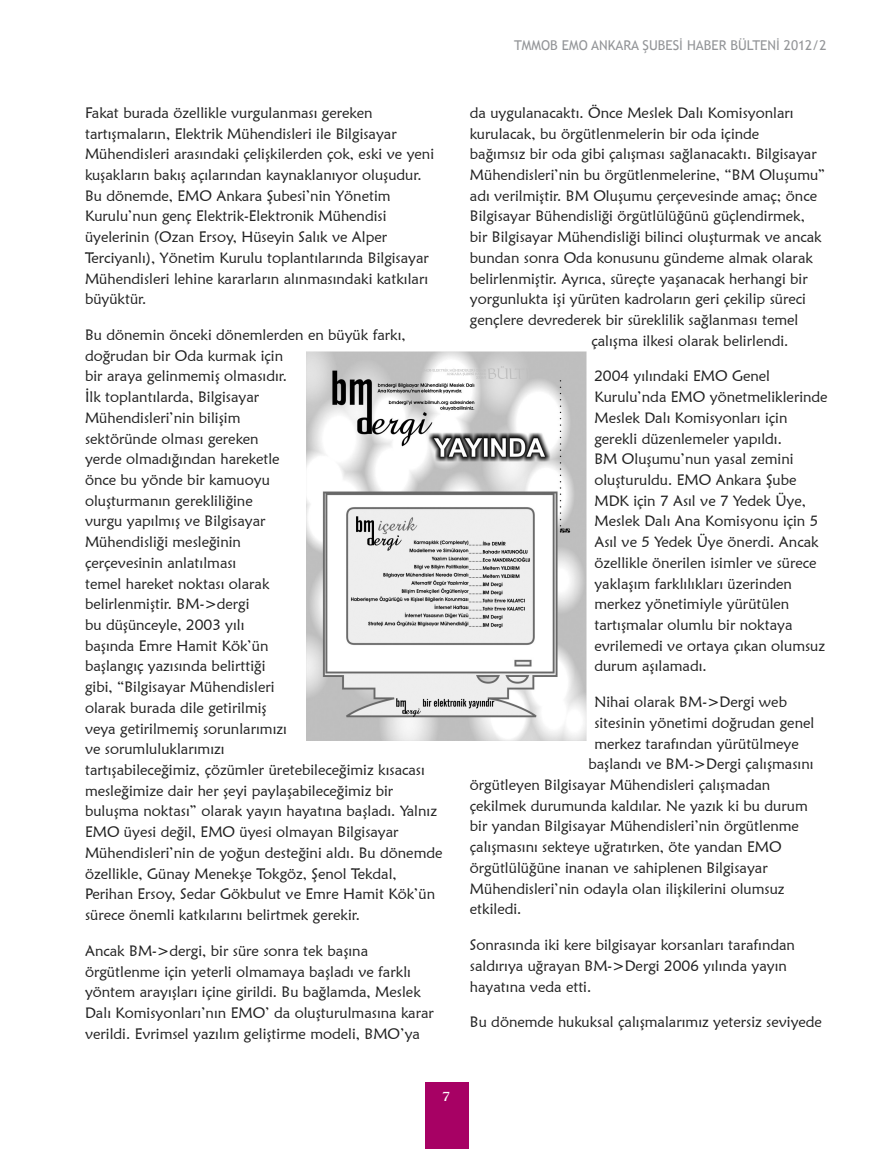
<style>
.page{position:relative;width:893px;height:1149px;background:#fff}
.page>*{position:absolute;margin:0;border:0;box-sizing:border-box;transform-origin:0 0}
.t1{font:15px/20.7px "Maiandra GD";color:#222}
.t2{font:13.5px "Trebuchet MS";color:#939598}
.t3{font:500 13.5px "Brahms";color:#fff}
</style>
<div class="page">
<div style="left:425px;top:1082px;width:43px;height:66px;background:#a70164"></div>
<img style="left:306px;top:351px;width:281px;height:389px">
<p class="t2" style="left:514px;top:37px;width:314px">TMMOB EMO ANKARA ŞUBESİ HABER BÜLTENİ 2012/2</p>
<p class="t1" style="left:85px;top:102px;width:351px">Fakat burada özellikle vurgulanması gereken tartışmaların, Elektrik Mühendisleri ile Bilgisayar Mühendisleri arasındaki çelişkilerden çok, eski ve yeni kuşakların bakış açılarından kaynaklanıyor oluşudur.<br>Bu dönemde, EMO Ankara Şubesi’nin Yönetim Kurulu’nun genç Elektrik-Elektronik Mühendisi üyelerinin (Ozan Ersoy, Hüseyin Salık ve Alper Terciyanlı), Yönetim Kurulu toplantılarında Bilgisayar Mühendisleri lehine kararların alınmasındaki katkıları büyüktür.</p>
<p class="t1" style="left:85px;top:324px;width:359px">Bu dönemin önceki dönemlerden en büyük farkı, doğrudan bir Oda kurmak için<br>bir araya gelinmemiş olmasıdır.<br>İlk toplantılarda, Bilgisayar<br>Mühendisleri’nin bilişim<br>sektöründe olması gereken<br>yerde olmadığından hareketle<br>önce bu yönde bir kamuoyu<br>oluşturmanın gerekliliğine<br>vurgu yapılmış ve Bilgisayar<br>Mühendisliği mesleğinin<br>çerçevesinin anlatılması<br>temel hareket noktası olarak<br>belirlenmiştir. BM-&gt;dergi<br>bu düşünceyle, 2003 yılı<br>başında Emre Hamit Kök’ün<br>başlangıç yazısında belirttiği<br>gibi, “Bilgisayar Mühendisleri<br>olarak burada dile getirilmiş<br>veya getirilmemiş sorunlarımızı<br>ve sorumluluklarımızı<br>tartışabileceğimiz, çözümler üretebileceğimiz kısacası mesleğimize dair her şeyi paylaşabileceğimiz bir buluşma noktası” olarak yayın hayatına başladı. Yalnız EMO üyesi değil, EMO üyesi olmayan Bilgisayar Mühendisleri’nin de yoğun desteğini aldı. Bu dönemde özellikle, Günay Menekşe Tokgöz, Şenol Tekdal, Perihan Ersoy, Sedar Gökbulut ve Emre Hamit Kök’ün sürece önemli katkılarını belirtmek gerekir.</p>
<p class="t1" style="left:85px;top:939px;width:350px">Ancak BM-&gt;dergi, bir süre sonra tek başına örgütlenme için yeterli olmamaya başladı ve farklı yöntem arayışları içine girildi. Bu bağlamda, Meslek Dalı Komisyonları’nın EMO’ da oluşturulmasına karar verildi. Evrimsel yazılım geliştirme modeli, BMO’ya</p>
<p class="t3" style="left:442px;top:1087px;width:10px">7</p>
<p class="t1" style="left:470px;top:102px;width:325px">da uygulanacaktı. Önce Meslek Dalı Komisyonları</p>
<p class="t1" style="left:470px;top:123px;width:291px">kurulacak, bu örgütlenmelerin bir oda içinde</p>
<p class="t1" style="left:470px;top:143px;width:348px">bağımsız bir oda gibi çalışması sağlanacaktı. Bilgisayar</p>
<p class="t1" style="left:470px;top:164px;width:357px">Mühendisleri’nin bu örgütlenmelerine, “BM Oluşumu”</p>
<p class="t1" style="left:470px;top:185px;width:349px">adı verilmiştir. BM Oluşumu çerçevesinde amaç; önce</p>
<p class="t1" style="left:470px;top:205px;width:337px">Bilgisayar Bühendisliği örgütlülüğünü güçlendirmek,</p>
<p class="t1" style="left:470px;top:226px;width:353px">bir Bilgisayar Mühendisliği bilinci oluşturmak ve ancak</p>
<p class="t1" style="left:470px;top:247px;width:345px">bundan sonra Oda konusunu gündeme almak olarak</p>
<p class="t1" style="left:470px;top:267px;width:339px">belirlenmiştir. Ayrıca, süreçte yaşanacak herhangi bir</p>
<p class="t1" style="left:470px;top:288px;width:338px">yorgunlukta işi yürüten kadroların geri çekilip süreci</p>
<p class="t1" style="left:470px;top:309px;width:330px">gençlere devrederek bir süreklilik sağlanması temel</p>
<p class="t1" style="left:591px;top:330px;width:199px">çalışma ilkesi olarak belirlendi.</p>
<p class="t1" style="left:594px;top:365px;width:235px">2004 yılındaki EMO Genel<br>Kurulu’nda EMO yönetmeliklerinde<br>Meslek Dalı Komisyonları için gerekli düzenlemeler yapıldı.<br>BM Oluşumu’nun yasal zemini oluşturuldu. EMO Ankara Şube<br>MDK için 7 Asıl ve 7 Yedek Üye,<br>Meslek Dalı Ana Komisyonu için 5<br>Asıl ve 5 Yedek Üye önerdi. Ancak özellikle önerilen isimler ve sürece yaklaşım farklılıkları üzerinden merkez yönetimiyle yürütülen tartışmalar olumlu bir noktaya evrilemedi ve ortaya çıkan olumsuz durum aşılamadı.</p>
<p class="t1" style="left:594px;top:691px;width:194px">Nihai olarak BM-&gt;Dergi web</p>
<p class="t1" style="left:594px;top:711px;width:221px">sitesinin yönetimi doğrudan genel</p>
<p class="t1" style="left:594px;top:732px;width:206px">merkez tarafından yürütülmeye</p>
<p class="t1" style="left:588px;top:753px;width:227px">başlandı ve BM-&gt;Dergi çalışmasını</p>
<p class="t1" style="left:470px;top:774px;width:302px">örgütleyen Bilgisayar Mühendisleri çalışmadan</p>
<p class="t1" style="left:470px;top:794px;width:339px">çekilmek durumunda kaldılar. Ne yazık ki bu durum</p>
<p class="t1" style="left:470px;top:815px;width:331px">bir yandan Bilgisayar Mühendisleri’nin örgütlenme</p>
<p class="t1" style="left:470px;top:836px;width:313px">çalışmasını sekteye uğratırken, öte yandan EMO</p>
<p class="t1" style="left:470px;top:856px;width:299px">örgütlülüğüne inanan ve sahiplenen Bilgisayar</p>
<p class="t1" style="left:470px;top:877px;width:316px">Mühendisleri’nin odayla olan ilişkilerini olumsuz</p>
<p class="t1" style="left:470px;top:898px;width:53px">etkiledi.</p>
<p class="t1" style="left:470px;top:933px;width:327px">Sonrasında iki kere bilgisayar korsanları tarafından saldırıya uğrayan BM-&gt;Dergi 2006 yılında yayın hayatına veda etti.</p>
<p class="t1" style="left:470px;top:1011px;width:354px">Bu dönemde hukuksal çalışmalarımız yetersiz seviyede</p>
</div>
